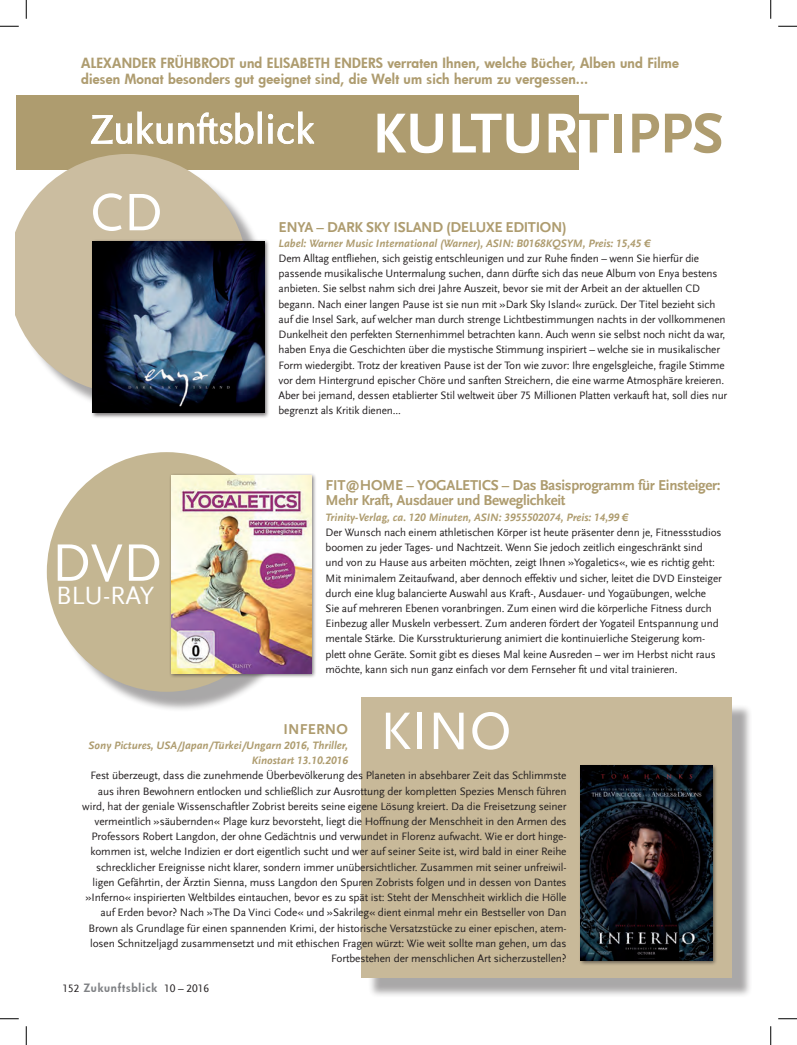
<style>
.page{position:relative;width:797px;height:1045px;background:#fff}
.page>*{position:absolute;margin:0;border:0;box-sizing:border-box;transform-origin:0 0}
.t1{font:700 58.75px "Scala Sans";color:#fff}
.t2{font:55px "Scala Sans LF";color:#fff}
.t3{font:26.25px "Scala Sans LF";color:#fff}
.t4{font:700 15px/15.2px "Scala Sans";letter-spacing:-.02em;color:#ae9c6f}
.t5{font:800 13.75px/16.2px "Futura";letter-spacing:.015em;color:#ae9c6f}
.t6{font:11.25px/15.2px "Scala Sans LF";letter-spacing:-.01em;color:#231f20}
.t7{font:italic 700 11.25px/15.2px "Scala Sans LF";color:#ae9c6f;text-align:right}
.t8{font:800 11.25px "Futura";letter-spacing:.07em;color:#808285}
.s1{color:#ae9c6f}
.s2{font-family:"Scala Sans LF";font-weight:400;color:#231f20}
</style>
<div class="page">
<div style="left:16px;top:95px;width:562px;height:75px;background:#ae9c6f"></div>
<div style="left:54px;top:459px;width:253px;height:254px;background:#231f20;opacity:.39"></div>
<div style="left:47px;top:452px;width:239px;height:240px;background:#c4b692;border-radius:50%"></div>
<div style="left:169px;top:473px;width:148px;height:205px;background:#231f20;opacity:.6"></div>
<img style="left:171px;top:475px;width:140px;height:198px">
<div style="left:16px;top:161px;width:252px;height:254px;background:#231f20;opacity:.39"></div>
<svg style="left:16px;top:154px;width:231px;height:239px;fill:#cbbda0"></svg>
<div style="left:91px;top:239px;width:179px;height:179px;background:#231f20;opacity:.6"></div>
<img style="left:93px;top:241px;width:171px;height:172px">
<svg style="left:91px;top:111px;width:223px;height:34px"></svg>
<div style="left:368px;top:704px;width:384px;height:294px;background:#231f20;opacity:.39"></div>
<div style="left:361px;top:697px;width:370px;height:280px;background:#c8b999"></div>
<div style="left:578px;top:763px;width:139px;height:202px;background:#231f20;opacity:.6"></div>
<img style="left:580px;top:765px;width:132px;height:195px">
<svg style="left:0;top:25px;width:19px;height:2px"></svg>
<svg style="left:778px;top:25px;width:19px;height:2px"></svg>
<svg style="left:0;top:1018px;width:19px;height:1px"></svg>
<svg style="left:778px;top:1018px;width:19px;height:1px"></svg>
<svg style="left:25px;top:0;width:2px;height:19px"></svg>
<svg style="left:25px;top:1026px;width:2px;height:19px"></svg>
<svg style="left:770px;top:0;width:1px;height:19px"></svg>
<svg style="left:770px;top:1026px;width:1px;height:19px"></svg>
<p class="t5" style="left:81px;top:55px;width:193px">Alexander Frühbrodt und Elis</p>
<p class="t5" style="left:81px;top:55px;width:599px;text-indent:209px">abeth Enders verraten Ihnen, welche Bücher, Alben und Filme diesen Monat besonders gut geeignet sind, die Welt um sich herum zu vergessen...</p>
<h2 class="t2" style="left:90px;top:182px;width:74px">CD</h2>
<h2 class="t2" style="left:114px;top:513px;width:112px">DVD</h2>
<h2 class="t2" style="left:52px;top:533px;width:112px">DVD</h2>
<h3 class="t3" style="left:56px;top:581px;width:85px">Blu-Ray</h3>
<h1 class="t1" style="left:372px;top:102px;width:350px">KULTUR<span class="s1">TIPPS</span></h1>
<h3 class="t4" style="left:278px;top:219px;width:18px">Enya</h3>
<h3 class="t4" style="left:316px;top:219px;width:21px">– Dark</h3>
<h3 class="t4" style="left:366px;top:219px;width:9px">Sky</h3>
<h3 class="t4" style="left:393px;top:219px;width:67px">Islan d (Delu</h3>
<h3 class="t4" style="left:486px;top:219px;width:82px">xe Edition)</h3>
<p class="t7" style="left:278px;top:236px;width:373px">Label: Warner Music International (Warner), ASIN: B0168KQSYM, Preis: 15,45 €</p>
<p class="t6" style="left:278px;top:251px;width:450px">Dem Alltag entfliehen, sich geistig entschleunigen und zur Ruhe finden – wenn Sie hierfür die passende musikalische Untermalung suchen, dann dürfte sich das neue Album von Enya bestens anbieten. Sie selbst nahm sich drei Jahre Auszeit, bevor sie mit der Arbeit an der aktuellen CD begann. Nach einer langen Pause ist sie nun mit »Dark Sky Island« zurück. Der Titel bezieht sich auf die Insel Sark, auf welcher man durch strenge Lichtbestimmungen nachts in der vollkommenen Dunkelheit den perfekten Sternenhimmel betrachten kann. Auch wenn sie selbst noch nicht da war, haben Enya die Geschichten über die mystische Stimmung inspiriert – welche sie in musikalischer Form wiedergibt. Trotz der kreativen Pause ist der Ton wie zuvor: Ihre engelsgleiche, fragile Stimme vor dem Hintergrund epischer Chöre und sanften Streichern, die eine warme Atmosphäre kreieren.<br>Aber bei jemand, dessen etablierter Stil weltweit über 75 Millionen Platten verkauft hat, soll dies nur begrenzt als Kritik dienen...</p>
<h3 class="t4" style="left:325px;top:478px;width:396px;text-indent:156px">cs – Das Basisprogramm für Einsteiger:<br>Mehr Kraft, Ausdauer und Beweglichkeit</h3>
<p class="t7" style="left:325px;top:510px;width:304px">Trinity-Verlag, ca. 120 Minuten, ASIN: 3955502074, Preis: 14,99 €</p>
<p class="t6" style="left:325px;top:525px;width:398px">Der Wunsch nach einem athletischen Körper ist heute präsenter denn je, Fitnessstudios boomen zu jeder Tages- und Nachtzeit. Wenn Sie jedoch zeitlich eingeschränkt sind und von zu Hause aus arbeiten möchten, zeigt Ihnen »Yogaletics«, wie es richtig geht:<br>Mit minimalem Zeitaufwand, aber dennoch effektiv und sicher, leitet die DVD Einsteiger durch eine klug balancierte Auswahl aus Kraft-, Ausdauer- und Yogaübungen, welche Sie auf mehreren Ebenen voranbringen. Zum einen wird die körperliche Fitness durch Einbezug aller Muskeln verbessert. Zum anderen fördert der Yogateil Entspannung und mentale Stärke. Die Kursstrukturierung animiert die kontinuierliche Steigerung kom&shy;plett ohne Geräte. Somit gibt es dieses Mal keine Ausreden – wer im Herbst nicht raus möchte, kann sich nun ganz einfach vor dem Fernseher fit und vital trainieren.</p>
<h3 class="t4" style="left:325px;top:478px;width:119px">fit@home – Yogaleti</h3>
<h3 class="t4" style="left:284px;top:721px;width:15px">Infern</h3>
<h3 class="t4" style="left:336px;top:721px;width:13px">o</h3>
<h2 class="t2" style="left:380px;top:701px;width:133px">KINO</h2>
<p class="t6" style="left:82px;top:768px;width:486px;text-align:right">Fest überzeugt, dass die zunehmende Überbevölkerung des Planeten in absehbarer Zeit das Schlimmste aus ihren Bewohnern entlocken und schließlich zur Ausrottung der kompletten Spezies Mensch führen wird, hat der geniale Wissenschaftler Zobrist bereits seine eigene Lösung kreiert. Da die Freisetzung seiner vermeintlich »säubernden« Plage kurz bevorsteht, liegt die Hoffnung der Menschheit in den Armen des Professors Robert Langdon, der ohne Gedächtnis und verwundet in Florenz aufwacht. Wie er dort hinge&shy;kommen ist, welche Indizien er dort eigentlich sucht und wer auf seiner Seite ist, wird bald in einer Reihe schrecklicher Ereignisse nicht klarer, sondern immer unübersichtlicher. Zusammen mit seiner unfreiwil&shy;ligen Gefährtin, der Ärztin Sienna, muss Langdon den Spuren Zobrists folgen und in dessen von Dantes »Inferno« inspirierten Weltbildes eintauchen, bevor es zu spät ist: Steht der Menschheit wirklich die Hölle auf Erden bevor? Nach »The Da Vinci Code« und »Sakrileg« dient einmal mehr ein Bestseller von Dan Brown als Grundlage für einen spannenden Krimi, der historische Versatzstücke zu einer epischen, atem&shy;losen Schnitzeljagd zusammensetzt und mit ethischen Fragen würzt: Wie weit sollte man gehen, um das Fortbestehen der menschlichen Art sicherzustellen?</p>
<p class="t7" style="left:89px;top:738px;width:261px">Sony Pictures, USA/Japan/Türkei/Ungarn 2016, Thriller,<br>Kinostart 13.10.2016</p>
<p class="t8" style="left:63px;top:980px;width:148px"><span class="s2">152</span> Zukunftsblick <span class="s2">10 – 2016</span></p>
</div>
